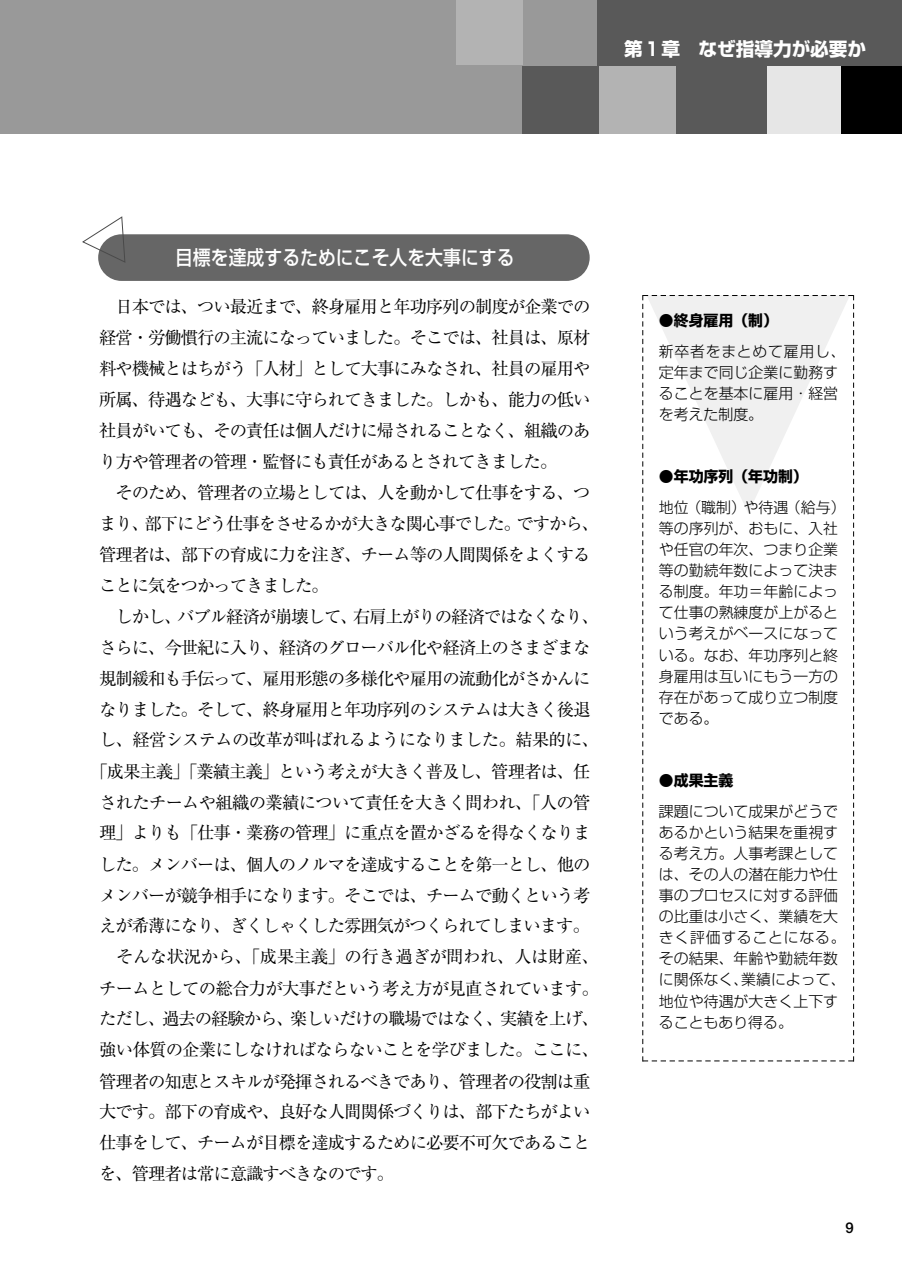
<style>
.page{position:relative;width:902px;height:1274px;background:#fff}
.page>*{position:absolute;margin:0;border:0;box-sizing:border-box;transform-origin:0 0}
.t1{font:500 19.78px "Shin Go";color:#fff;scale:.9 1}
.t2{font:700 18.55px "Shin Go";color:#fff}
.t3{font:17.32px/31px "Ryumin";letter-spacing:-.06em;color:#000;text-align:justify}
.t4{font:17.32px "Ryumin";letter-spacing:-.04em;color:#000}
.t5{font:17.32px "Ryumin";letter-spacing:-.025em;color:#000}
.t6{font:300 14.88px/21px "Shin Go";letter-spacing:.005em;color:#000}
.t7{font:700 14.88px "Shin Go";color:#000}
.t8{font:700 14.88px "Futo Go B101";color:#000}
</style>
<div class="page">
<div style="left:98px;top:234px;width:491px;height:47px;background:#666;border-radius:23px"></div>
<svg style="left:82px;top:216px;width:44px;height:47px"></svg>
<div style="left:0;top:0;width:901px;height:134px;background:#999"></div>
<div style="left:456px;top:0;width:67px;height:64px;background:#b3b3b3"></div>
<div style="left:597px;top:0;width:304px;height:134px;background:#595959"></div>
<div style="left:522px;top:66px;width:379px;height:68px;background:#595959"></div>
<div style="left:599px;top:66px;width:76px;height:68px;background:#b3b3b3"></div>
<div style="left:767px;top:66px;width:76px;height:68px;background:#e6e6e6"></div>
<div style="left:840px;top:66px;width:61px;height:68px;background:#000"></div>
<svg style="left:642px;top:295px;width:211px;height:767px"></svg>
<p class="t2" style="left:624px;top:42px;width:243px">第１章　なぜ指導力が必要か</p>
<p class="t1" style="left:175px;top:250px;width:379px">目標を達成するためにこそ人を大事にする</p>
<p class="t3" style="left:99px;top:293px;width:493px;text-indent:16px">日本では、つい最近まで、終身雇用と年功序列の制度が企業での経営・労働慣行の主流になっていました。そこでは、社員は、原材料や機械とはちがう「人材」として大事にみなされ、社員の雇用や所属、待遇なども、大事に守られてきました。しかも、能力の低い社員がいても、その責任は個人だけに帰されることなく、組織のあり方や管理者の管理・監督にも責任があるとされてきました。</p>
<p class="t3" style="left:99px;top:479px;width:501px;text-align:left;text-indent:16px">そのため、管理者の立場としては、人を動かして仕事をする、つまり、部下にどう仕事をさせるかが大きな関心事でした。ですから、管理者は、部下の育成に力を注ぎ、チーム等の人間関係をよくすることに気をつかってきました。</p>
<p class="t3" style="left:115px;top:603px;width:485px">しかし、バブル経済が崩壊して、右肩上がりの経済ではなくなり、</p>
<p class="t3" style="left:99px;top:634px;width:492px">さらに、今世紀に入り、経済のグローバル化や経済上のさまざまな</p>
<p class="t3" style="left:99px;top:665px;width:492px">規制緩和も手伝って、雇用形態の多様化や雇用の流動化がさかんに</p>
<p class="t3" style="left:99px;top:696px;width:492px">なりました。そして、終身雇用と年功序列のシステムは大きく後退</p>
<p class="t4" style="left:99px;top:734px;width:501px">し、経営システムの改革が叫ばれるようになりました。結果的に、</p>
<p class="t3" style="left:90px;top:758px;width:501px">「成果主義」「業績主義」という考えが大きく普及し、管理者は、任</p>
<p class="t4" style="left:99px;top:796px;width:493px">されたチームや組織の業績について責任を大きく問われ、「人の管</p>
<p class="t3" style="left:99px;top:820px;width:493px">理」よりも「仕事・業務の管理」に重点を置かざるを得なくなりま</p>
<p class="t3" style="left:99px;top:851px;width:493px">した。メンバーは、個人のノルマを達成することを第一とし、他の</p>
<p class="t3" style="left:99px;top:882px;width:493px">メンバーが競争相手になります。そこでは、チームで動くという考</p>
<p class="t3" style="left:99px;top:913px;width:492px">えが希薄になり、ぎくしゃくした雰囲気がつくられてしまいます。</p>
<p class="t5" style="left:116px;top:951px;width:484px">そんな状況から、「成果主義」の行き過ぎが問われ、人は財産、</p>
<p class="t4" style="left:99px;top:982px;width:501px">チームとしての総合力が大事だという考え方が見直されています。</p>
<p class="t3" style="left:99px;top:1006px;width:501px">ただし、過去の経験から、楽しいだけの職場ではなく、実績を上げ、</p>
<p class="t4" style="left:99px;top:1044px;width:501px">強い体質の企業にしなければならないことを学びました。ここに、</p>
<p class="t3" style="left:99px;top:1068px;width:493px">管理者の知恵とスキルが発揮されるべきであり、管理者の役割は重</p>
<p class="t3" style="left:99px;top:1099px;width:493px">大です。部下の育成や、良好な人間関係づくりは、部下たちがよい</p>
<p class="t3" style="left:99px;top:1130px;width:492px">仕事をして、チームが目標を達成するために必要不可欠であること</p>
<p class="t3" style="left:99px;top:1161px;width:296px">を、管理者は常に意識すべきなのです。</p>
<p class="t7" style="left:658px;top:314px;width:121px">●終身雇用（制）</p>
<p class="t6" style="left:658px;top:342px;width:188px">新卒者をまとめて雇用し、定年まで同じ企業に勤務することを基本に雇用・経営を考えた制度。</p>
<p class="t7" style="left:658px;top:471px;width:150px">●年功序列（年功制）</p>
<p class="t6" style="left:658px;top:499px;width:188px">地位（職制）や待遇（給与）等の序列が、おもに、入社や任官の年次、つまり企業等の勤続年数によって決まる制度。年功＝年齢によって仕事の熟練度が上がるという考えがベースになっている。なお、年功序列と終身雇用は互いにもう一方の存在があって成り立つ制度である。</p>
<p class="t7" style="left:658px;top:775px;width:76px">●成果主義</p>
<p class="t6" style="left:658px;top:803px;width:188px">課題について成果がどうであるかという結果を重視する考え方。人事考課としては、その人の潜在能力や仕事のプロセスに対する評価の比重は小さく、業績を大きく評価することになる。その結果、年齢や勤続年数に関係なく、業績によって、地位や待遇が大きく上下することもあり得る。</p>
<p class="t8" style="left:845px;top:1222px;width:10px">9</p>
</div>
